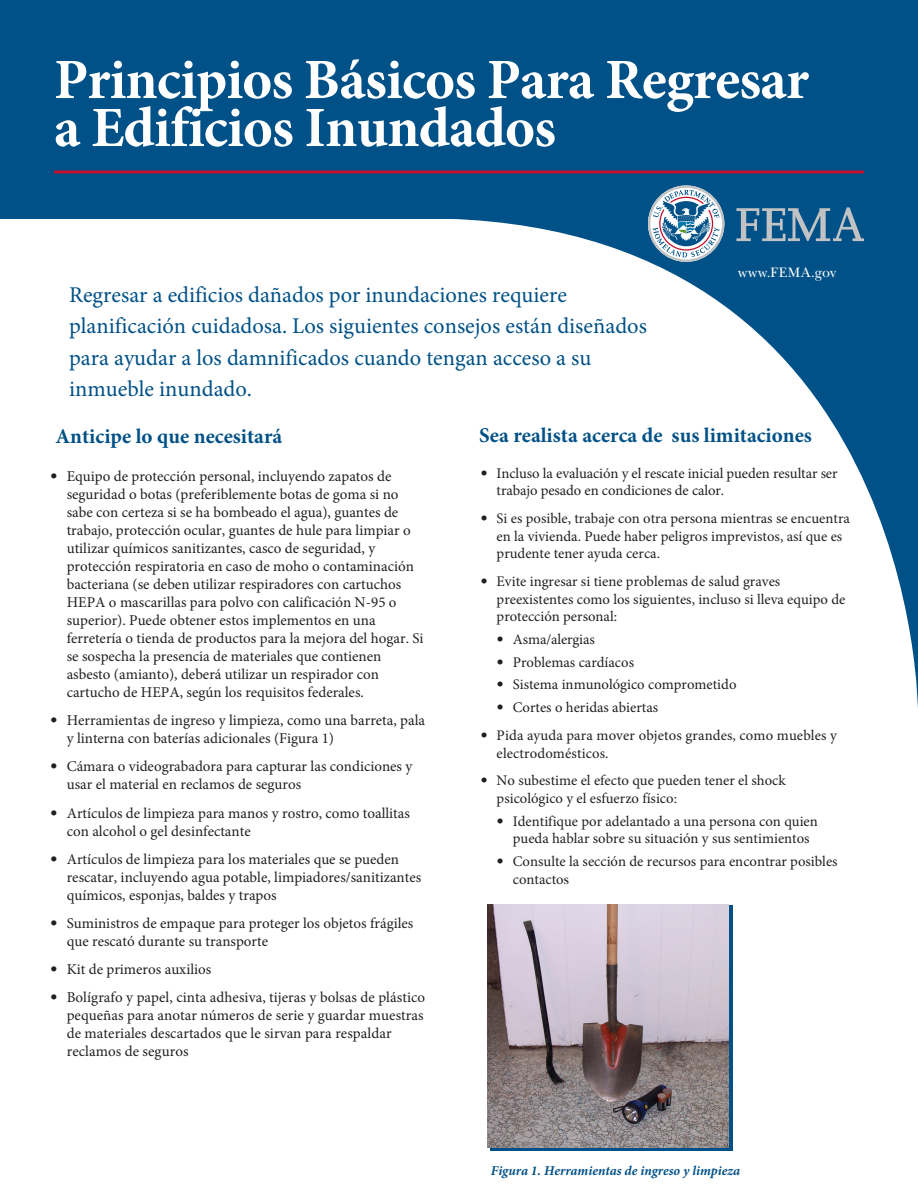
<style>
.page{position:relative;width:918px;height:1188px;background:#fff}
.page>*{position:absolute;margin:0;border:0;box-sizing:border-box;transform-origin:0 0}
.t1{font:700 57px/48px "Minion Pro";letter-spacing:-.015em;color:#fff}
.t2{font:22.5px/31.5px "Minion Pro";color:#005187}
.t3{font:700 21px "Minion Pro";color:#005187}
.t4{font:15px/18px "Minion Pro";color:#231f20}
.t5{font:14.7px/17.7px "Minion Pro";color:#231f20}
.t6{font:14.25px "New Baskerville";letter-spacing:.035em;color:#fff}
.HGCC_caption{font:italic 700 13.5px "Minion Pro";color:#005187}
.s1{font-family:"New Baskerville"}
</style>
<div class="page">
<svg style="left:424px;top:218px;width:494px;height:489px"></svg>
<div style="left:0;top:0;width:918px;height:218px;background:#005187"></div>
<svg style="left:736px;top:207px;width:128px;height:34px"></svg>
<svg style="left:648px;top:185px;width:76px;height:77px"></svg>
<hr style="left:54px;top:170px;width:810px;height:3px;background:#c3102f">
<svg style="left:490px;top:906px;width:243px;height:245px;background:#165b8b"></svg>
<img style="left:487px;top:905px;width:241px;height:243px">
<h1 class="t1" style="left:54px;top:55px;width:756px">Principios Básicos Para Regresar a Edificios Inundados</h1>
<p class="t6" style="left:738px;top:264px;width:100px">www.FEMA.gov</p>
<p class="t2" style="left:69px;top:279px;width:579px">Regresar a edificios dañados por inundaciones requiere planificación cuidadosa. Los siguientes consejos están diseñados para ayudar a los damnificados cuando tengan acceso a su inmueble inundado.</p>
<h2 class="t3" style="left:55px;top:422px;width:228px">Anticipe lo que necesitará</h2>
<p class="t4" style="left:67px;top:467px;width:358px;text-indent:-16px"><span class="s1">•</span> Equipo de protección personal, incluyendo zapatos de seguridad o botas (preferiblemente botas de goma si no sabe con certeza si se ha bombeado el agua), guantes de trabajo, protección ocular, guantes de hule para limpiar o utilizar químicos sanitizantes, casco de seguridad, y protección respiratoria en caso de moho o contaminación bacteriana (se deben utilizar respiradores con cartuchos HEPA o mascarillas para polvo con calificación N-95 o superior). Puede obtener estos implementos en una ferretería o tienda de productos para la mejora del hogar. Si se sospecha la presencia de materiales que contienen asbesto (amianto), deberá utilizar un respirador con cartucho de HEPA, según los requisitos federales.</p>
<p class="t4" style="left:67px;top:712px;width:360px;text-indent:-16px"><span class="s1">•</span> Herramientas de ingreso y limpieza, como una barreta, pala y linterna con baterías adicionales (Figura 1)</p>
<p class="t4" style="left:67px;top:758px;width:347px;text-indent:-16px"><span class="s1">•</span> Cámara o videograbadora para capturar las condiciones y usar el material en reclamos de seguros</p>
<p class="t4" style="left:67px;top:804px;width:345px;text-indent:-16px"><span class="s1">•</span> Artículos de limpieza para manos y rostro, como toallitas con alcohol o gel desinfectante</p>
<p class="t4" style="left:67px;top:850px;width:356px;text-indent:-16px"><span class="s1">•</span> Artículos de limpieza para los materiales que se pueden rescatar, incluyendo agua potable, limpiadores/sanitizantes químicos, esponjas, baldes y trapos</p>
<p class="t4" style="left:67px;top:914px;width:348px;text-indent:-16px"><span class="s1">•</span> Suministros de empaque para proteger los objetos frágiles que rescató durante su transporte</p>
<p class="t4" style="left:51px;top:960px;width:162px"><span class="s1">•</span> Kit de primeros auxilios</p>
<p class="t4" style="left:67px;top:988px;width:360px;text-indent:-16px"><span class="s1">•</span> Bolígrafo y papel, cinta adhesiva, tijeras y bolsas de plástico pequeñas para anotar números de serie y guardar muestras de materiales descartados que le sirvan para respaldar reclamos de seguros</p>
<h2 class="t3" style="left:479px;top:421px;width:334px">Sea realista acerca de sus limitaciones</h2>
<p class="t5" style="left:497px;top:464px;width:342px;text-indent:-16px"><span class="s1">•</span> Incluso la evaluación y el rescate inicial pueden resultar ser trabajo pesado en condiciones de calor.</p>
<p class="t5" style="left:497px;top:510px;width:355px;text-indent:-16px"><span class="s1">•</span> Si es posible, trabaje con otra persona mientras se encuentra en la vivienda. Puede haber peligros imprevistos, así que es prudente tener ayuda cerca.</p>
<p class="t5" style="left:497px;top:573px;width:350px;text-indent:-16px"><span class="s1">•</span> Evite ingresar si tiene problemas de salud graves preexistentes como los siguientes, incluso si lleva equipo de protección personal:</p>
<p class="t5" style="left:497px;top:631px;width:99px"><span class="s1">•</span> Asma/alergias</p>
<p class="t5" style="left:497px;top:653px;width:139px"><span class="s1">•</span> Problemas cardíacos</p>
<p class="t5" style="left:497px;top:676px;width:241px"><span class="s1">•</span> Sistema inmunológico comprometido</p>
<p class="t5" style="left:497px;top:699px;width:163px"><span class="s1">•</span> Cortes o heridas abiertas</p>
<p class="t5" style="left:497px;top:726px;width:342px;text-indent:-16px"><span class="s1">•</span> Pida ayuda para mover objetos grandes, como muebles y electrodomésticos.</p>
<p class="t5" style="left:497px;top:772px;width:291px;text-indent:-16px"><span class="s1">•</span> No subestime el efecto que pueden tener el shock psicológico y el esfuerzo físico:</p>
<p class="t5" style="left:497px;top:812px;width:322px;text-align:center"><span class="s1">•</span> Identifique por adelantado a una persona con quien pueda hablar sobre su situación y sus sentimientos</p>
<p class="t5" style="left:513px;top:853px;width:326px;text-indent:-16px"><span class="s1">•</span> Consulte la sección de recursos para encontrar posibles contacto<span class="s1">s</span></p>
<p class="HGCC_caption" style="left:491px;top:1161px;width:251px">Figura 1. Herramientas de ingreso y limpieza</p>
</div>
